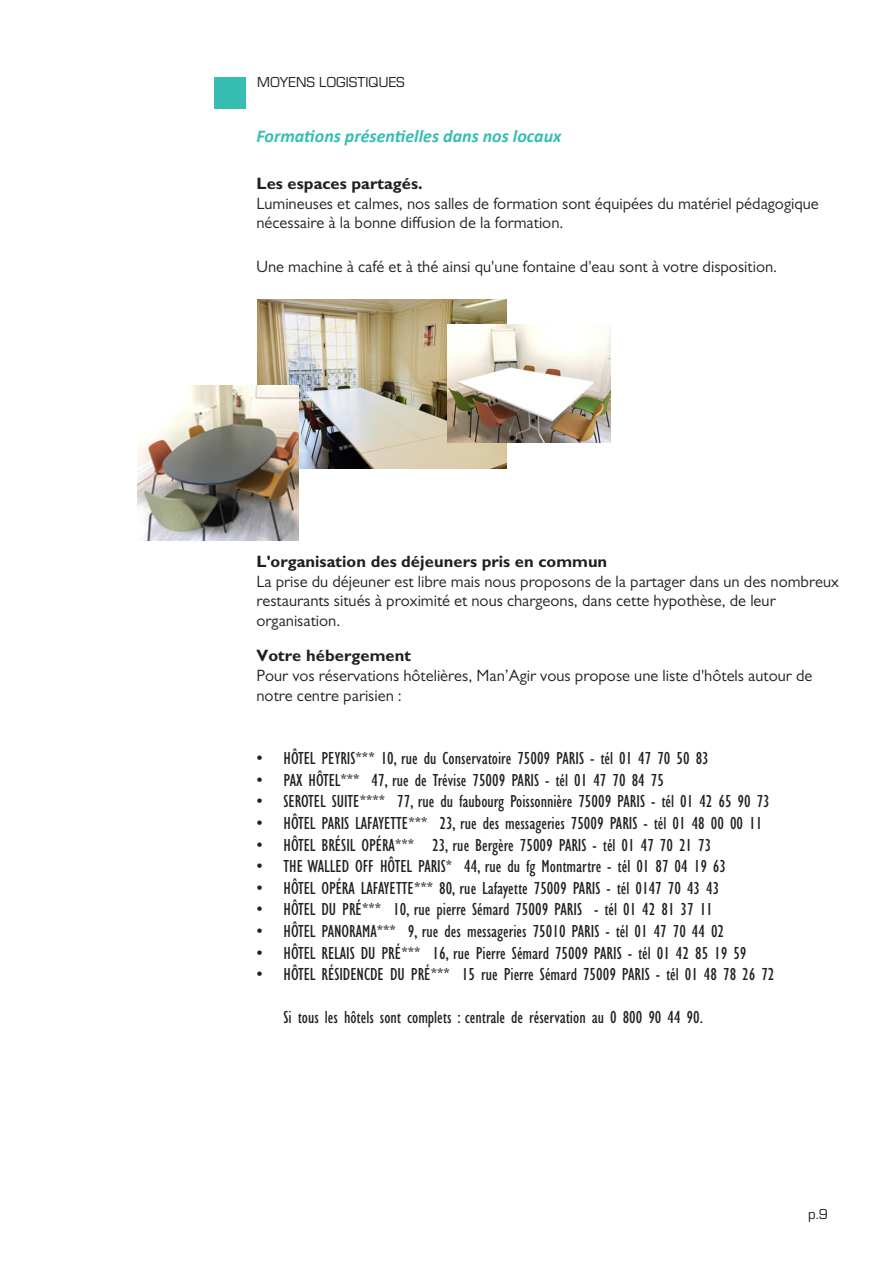
<style>
.page{position:relative;width:893px;height:1263px;background:#fff}
.page>*{position:absolute;margin:0;border:0;box-sizing:border-box;transform-origin:0 0}
.t1{font:condensed 18px "Gill Sans";color:#231f20}
.t2{font:italic 700 18px "Calibri";color:#36beb3}
.t3{font:16.5px/19.8px "Gill Sans";color:#231f20}
.t4{font:700 16.5px "Gill Sans";color:#231f20}
.t5{font:15px "Eurostile";color:#231f20}
</style>
<div class="page">
<div style="left:214px;top:77px;width:32px;height:32px;background:#36beb3"></div>
<img style="left:258px;top:300px;width:249px;height:168px">
<img style="left:447px;top:324px;width:163px;height:118px">
<img style="left:137px;top:385px;width:162px;height:155px">
<p class="t5" style="left:257px;top:72px;width:149px">MOYENS LOGISTIQUES</p>
<p class="t2" style="left:256px;top:123px;width:306px">Formations présentielles dans nos locaux</p>
<p class="t4" style="left:256px;top:173px;width:168px">Les espaces partagés.</p>
<p class="t3" style="left:256px;top:193px;width:564px">Lumineuses et calmes, nos salles de formation sont équipées du matériel pédagogique nécessaire à la bonne diffusion de la formation.</p>
<p class="t3" style="left:256px;top:257px;width:522px">Une machine à café et à thé ainsi qu'une fontaine d'eau sont à votre disposition.</p>
<p class="t4" style="left:256px;top:551px;width:352px">L'organisation des déjeuners pris en commun</p>
<p class="t3" style="left:256px;top:571px;width:584px">La prise du déjeuner est libre mais nous proposons de la partager dans un des nombreux restaurants situés à proximité et nous chargeons, dans cette hypothèse, de leur organisation.</p>
<p class="t4" style="left:256px;top:645px;width:156px">Votre hébergement</p>
<p class="t3" style="left:256px;top:665px;width:557px">Pour vos réservations hôtelières, Man’Agir vous propose une liste d'hôtels autour de notre centre parisien :</p>
<p class="t1" style="left:256px;top:748px;width:454px">• HÔTEL PEYRIS*** 10, rue du Conservatoire 75009 PARIS - tél 01 47 70 50 83</p>
<p class="t1" style="left:256px;top:770px;width:409px">• PAX HÔTEL*** 47, rue de Trévise 75009 PARIS - tél 01 47 70 84 75</p>
<p class="t1" style="left:256px;top:792px;width:515px">• SEROTEL SUITE**** 77, rue du faubourg Poissonnière 75009 PARIS - tél 01 42 65 90 73</p>
<p class="t1" style="left:256px;top:813px;width:507px">• HÔTEL PARIS LAFAYETTE*** 23, rue des messageries 75009 PARIS - tél 01 48 00 00 11</p>
<p class="t1" style="left:256px;top:835px;width:456px">• HÔTEL BRÉSIL OPÉRA*** 23, rue Bergère 75009 PARIS - tél 01 47 70 21 73</p>
<p class="t1" style="left:256px;top:856px;width:471px">• THE WALLED OFF HÔTEL PARIS* 44, rue du fg Montmartre - tél 01 87 04 19 63</p>
<p class="t1" style="left:256px;top:878px;width:464px">• HÔTEL OPÉRA LAFAYETTE*** 80, rue Lafayette 75009 PARIS - tél 0147 70 43 43</p>
<p class="t1" style="left:256px;top:900px;width:458px">• HÔTEL DU PRÉ*** 10, rue pierre Sémard 75009 PARIS - tél 01 42 81 37 11</p>
<p class="t1" style="left:256px;top:921px;width:469px">• HÔTEL PANORAMA*** 9, rue des messageries 75010 PARIS - tél 01 47 70 44 02</p>
<p class="t1" style="left:256px;top:943px;width:491px">• HÔTEL RELAIS DU PRÉ*** 16, rue Pierre Sémard 75009 PARIS - tél 01 42 85 19 59</p>
<p class="t1" style="left:256px;top:964px;width:519px">• HÔTEL RÉSIDENCDE DU PRÉ*** 15 rue Pierre Sémard 75009 PARIS - tél 01 48 78 26 72</p>
<p class="t1" style="left:284px;top:1008px;width:421px">Si tous les hôtels sont complets : centrale de réservation au 0 800 90 44 90.</p>
<p class="t5" style="left:808px;top:1204px;width:21px">p.9</p>
</div>
